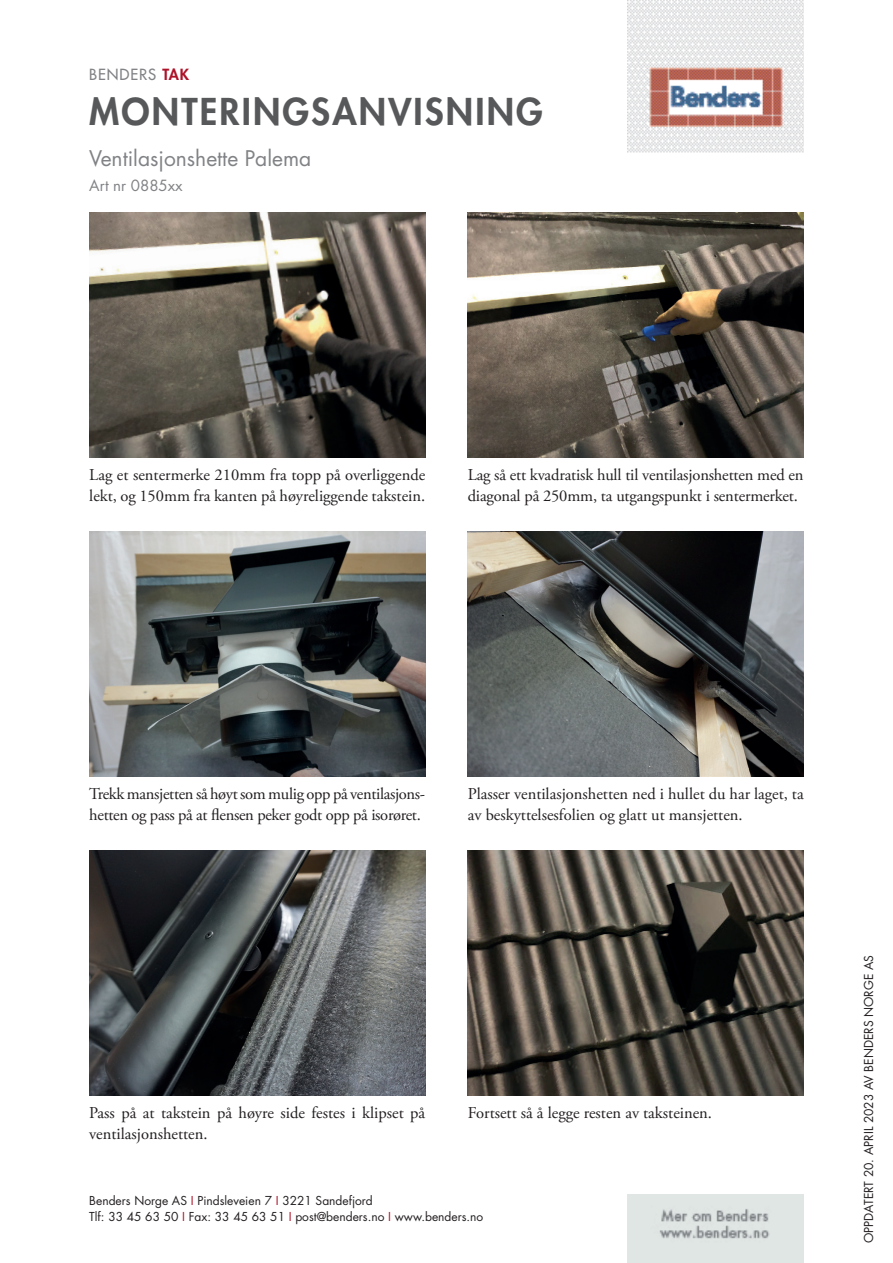
<style>
.page{position:relative;width:893px;height:1263px;background:#fff}
.page>*{position:absolute;margin:0;border:0;box-sizing:border-box;transform-origin:0 0}
.t1{font:800 36px "Futura Std";letter-spacing:.06em;color:#57585a}
.t2{font:21px "Futura Std";color:#808285}
.t3{font:16.5px/21px "Adobe Garamond Pro";color:#231f20}
.t4{font:16.5px/21px "Adobe Garamond Pro";letter-spacing:-.02em;color:#231f20}
.t5{font:15px "Futura Std";color:#808285}
.t6{font:500 15px "Futura Std";letter-spacing:.06em;color:#808285}
.t7{font:12px/16.5px "Futura Std";color:#231f20}
.s1{font-weight:800;color:#ae1229}
.s2{color:#ae1229}
</style>
<div class="page">
<img style="left:468px;top:213px;width:336px;height:244px">
<img style="left:89px;top:531px;width:336px;height:245px">
<img style="left:468px;top:531px;width:336px;height:245px">
<img style="left:89px;top:850px;width:336px;height:245px">
<img style="left:468px;top:850px;width:336px;height:245px">
<img style="left:89px;top:213px;width:336px;height:244px">
<img style="left:627px;top:0;width:177px;height:153px">
<img style="left:627px;top:1195px;width:177px;height:68px">
<p class="t6" style="left:89px;top:65px;width:101px">BENDERS <span class="s1">TAK</span></p>
<h1 class="t1" style="left:89px;top:89px;width:455px">MONTERINGSANVISNING</h1>
<p class="t2" style="left:89px;top:145px;width:224px">Ventilasjonshette Palema</p>
<p class="t5" style="left:89px;top:176px;width:95px">Art nr 0885xx</p>
<p class="t3" style="left:89px;top:465px;width:337px">Lag et sentermerke 210mm fra topp på overliggende lekt, og 150mm fra kanten på høyreliggende takstein.</p>
<p class="t3" style="left:468px;top:465px;width:337px">Lag så ett kvadratisk hull til ventilasjonshetten med en diagonal på 250mm, ta utgangspunkt i sentermerket.</p>
<p class="t4" style="left:89px;top:783px;width:337px">Trekk mansjetten så høyt som mulig opp på ventilasjons&shy;hetten og pass på at flensen peker godt opp på isorøret.</p>
<p class="t3" style="left:468px;top:783px;width:337px">Plasser ventilasjonshetten ned i hullet du har laget, ta av beskyttelsesfolien og glatt ut mansjetten.</p>
<p class="t3" style="left:89px;top:1102px;width:337px">Pass på at takstein på høyre side festes i klipset på ventilasjonshetten.</p>
<p class="t3" style="left:468px;top:1102px;width:246px">Fortsett så å legge resten av taksteinen.</p>
<p class="t7" style="left:89px;top:1192px;width:396px">Benders Norge AS <span class="s2">I</span> Pindsleveien 7 <span class="s2">I</span> 3221 Sandefjord<br>Tlf: 33 45 63 50 <span class="s2">I</span> Fax: 33 45 63 51 <span class="s2">I</span> post@benders.no <span class="s2">I</span> www.benders.no</p>
<p class="t7" style="left:861px;top:1243px;width:290px;rotate:-90deg">Oppdatert 20. apri l 2023 av Ben ders Norge AS</p>
</div>
